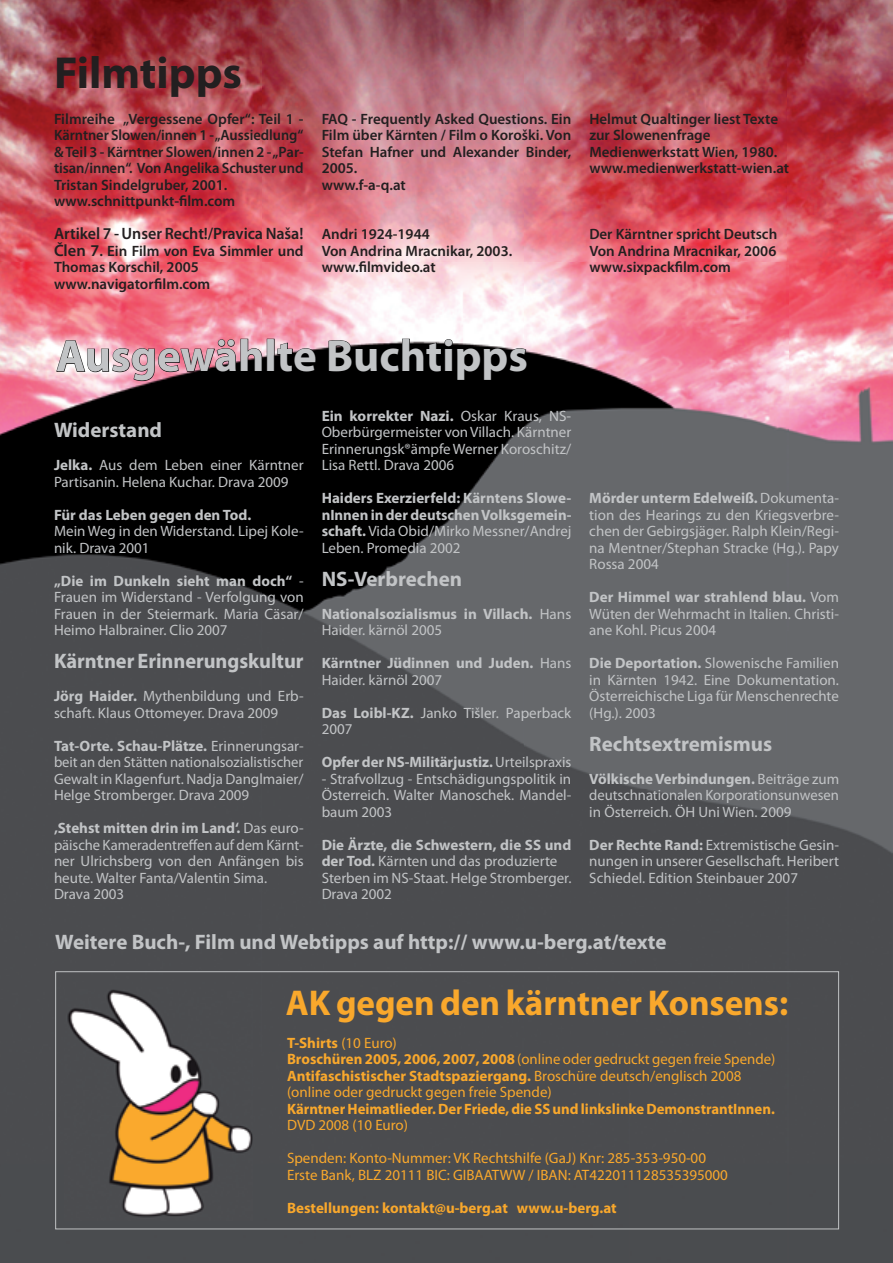
<style>
.page{position:relative;width:893px;height:1263px;background:#fff}
.page>*{position:absolute;margin:0;border:0;box-sizing:border-box;transform-origin:0 0}
.t1{font:700 45px "Myriad Pro";color:#c2c4c6}
.t2{font:700 45px "Myriad Pro";color:#231f20}
.t3{font:700 36px "Myriad Pro";color:#f9a82c}
.t4{font:700 21px "Myriad Pro";color:#c2c4c6}
.t5{font:600 16.5px "Myriad Pro";letter-spacing:-.005em;color:#231f20}
.t6{font:15px/16.5px "Myriad Pro";color:#c2c4c6;text-align:justify}
.t7{font:600 15px/16.5px "Myriad Pro";color:#231f20}
.t8{font:15px/16.5px "Myriad Pro";color:#f9a82c}
.t9{font:700 15px/16.5px "Myriad Pro";color:#c2c4c6}
.t10{font:700 15px "Myriad Pro";color:#f9a82c}
.s1{font-size:16.5px}
.s2{font-weight:700}
.s3{font-weight:400}
</style>
<div class="page">
<img style="left:0;top:0;width:893px;height:1263px">
<div style="left:55px;top:971px;width:784px;height:258px;border:1px solid #c0c2c4"></div>
<svg style="left:57px;top:339px;width:205px;height:42px;background:#b3828d"></svg>
<div style="left:267px;top:339px;width:7px;height:32px;border:1px solid #000"></div>
<svg style="left:277px;top:343px;width:39px;height:29px"></svg>
<svg style="left:329px;top:339px;width:198px;height:41px;background:#222021"></svg>
<img style="left:65px;top:989px;width:188px;height:231px">
<h1 class="t2" style="left:54px;top:43px;width:190px">Filmtipps</h1>
<p class="t7" style="left:54px;top:110px;width:251px">Filmreihe „Vergessene Opfer“: Teil 1 - Kärntner Slowen/innen 1 - „Aussiedlung“ &amp; Teil 3 - Kärntner Slowen/innen 2 - „Par&shy;tisan/innen“. Von Angelika Schuster und Tristan Sindelgruber, 2001. www.schnittpunkt-film.com</p>
<p class="t5" style="left:54px;top:223px;width:251px">Artikel 7 - Unser Recht!/Pravica Naša!</p>
<p class="t7" style="left:54px;top:242px;width:251px"><span class="s1">Člen 7</span>. Ein Film von Eva Simmler und<br>Thomas Korschil, 2005 www.navigatorfilm.com</p>
<p class="t7" style="left:322px;top:110px;width:251px">FAQ - Frequently Asked Questions. Ein<br>Film über Kärnten / Film o Koroški. Von<br>Stefan Hafner und Alexander Binder,<br>2005.<br>www.f-a-q.at</p>
<p class="t7" style="left:322px;top:225px;width:192px">Andri 1924-1944<br>Von Andrina Mracnikar, 2003. www.filmvideo.at</p>
<p class="t7" style="left:589px;top:110px;width:201px">Helmut Qualtinger liest Texte zur Slowenenfrage<br>Medienwerkstatt Wien, 1980. www.medienwerkstatt-wien.at</p>
<p class="t7" style="left:589px;top:225px;width:189px;text-align:justify">Der Kärntner spricht Deutsch Von Andrina Mracnikar, 2006 www.sixpackfilm.com</p>
<h1 class="t1" style="left:56px;top:327px;width:473px">Ausgewählte Buchtipps</h1>
<h3 class="t4" style="left:54px;top:416px;width:110px">Widerstand</h3>
<p class="t6" style="left:54px;top:457px;width:251px"><span class="s2">Jelka.</span> Aus dem Leben einer Kärntner<br>Partisanin. Helena Kuchar. Drava 2009</p>
<p class="t9" style="left:54px;top:506px;width:199px">Für das Leben gegen den Tod.</p>
<p class="t6" style="left:54px;top:523px;width:251px">Mein Weg in den Widerstand. Lipej Kole&shy;nik. Drava 2001</p>
<p class="t6" style="left:54px;top:572px;width:251px"><span class="s2">„Die im Dunkeln sieht man doch“</span> - Frauen im Widerstand - Verfolgung von Frauen in der Steiermark. Maria Cäsar/ Heimo Halbrainer. Clio 2007</p>
<h3 class="t4" style="left:54px;top:647px;width:251px">Kärntner Erinnerungskultur</h3>
<p class="t6" style="left:54px;top:688px;width:251px"><span class="s2">Jörg Haider.</span> Mythenbildung und Erb&shy;schaft. Klaus Ottomeyer. Drava 2009</p>
<p class="t6" style="left:54px;top:737px;width:251px"><span class="s2">Tat-Orte. Schau-Plätze.</span> Erinnerungsar&shy;beit an den Stätten nationalsozialistischer Gewalt in Klagenfurt. Nadja Danglmaier/ Helge Stromberger. Drava 2009</p>
<p class="t6" style="left:54px;top:820px;width:251px;text-align:left"><span class="s2">‚Stehst mitten drin im Land‘.</span> Das euro&shy;päische Kameradentreffen auf dem Kärnt&shy;ner Ulrichsberg von den Anfängen bis heute. Walter Fanta/Valentin Sima.<br>Drava 2003</p>
<p class="t6" style="left:322px;top:407px;width:251px"><span class="s2">Ein korrekter Nazi.</span> Oskar Kraus, NS-Oberbürgermeister von Villach. Kärntner Erinnerungsk®ämpfe Werner Koroschitz/ Lisa Rettl. Drava 2006</p>
<p class="t9" style="left:322px;top:489px;width:251px;text-align:justify">Haiders Exerzierfeld: Kärntens Slowe&shy;nInnen in der deutschen Volksgemein&shy;schaft. <span class="s3">Vida Obid/Mirko Messner/Andrej Leben. Promedia 2002</span></p>
<h3 class="t4" style="left:322px;top:565px;width:142px">NS-Verbrechen</h3>
<p class="t9" style="left:322px;top:605px;width:251px">Nationalsozialismus in Villach. <span class="s3">Hans<br>Haider. kärnöl 2005</span></p>
<p class="t9" style="left:322px;top:654px;width:251px">Kärntner Jüdinnen und Juden. <span class="s3">Hans<br>Haider. kärnöl 2007</span></p>
<p class="t6" style="left:322px;top:704px;width:251px"><span class="s2">Das Loibl-KZ.</span> Janko Tišler. Paperback<br>2007</p>
<p class="t9" style="left:322px;top:753px;width:251px">Opfer der NS-Militärjustiz. <span class="s3">Urteilspraxis</span></p>
<p class="t6" style="left:322px;top:770px;width:251px">- Strafvollzug - Entschädigungspolitik in Österreich. Walter Manoschek. Mandel&shy;baum 2003</p>
<p class="t6" style="left:322px;top:836px;width:251px;text-align:left"><span class="s2">Die Ärzte, die Schwestern, die SS und der Tod.</span> Kärnten und das produzierte<br>Sterben im NS-Staat. Helge Stromberger.<br>Drava 2002</p>
<p class="t6" style="left:589px;top:490px;width:251px"><span class="s2">Mörder unterm Edelweiß.</span> Dokumenta&shy;tion des Hearings zu den Kriegsverbre&shy;chen der Gebirgsjäger. Ralph Klein/Regi&shy;na Mentner/Stephan Stracke (Hg.). Papy Rossa 2004</p>
<p class="t6" style="left:589px;top:589px;width:251px"><span class="s2">Der Himmel war strahlend blau.</span> Vom Wüten der Wehrmacht in Italien. Christi&shy;ane Kohl. Picus 2004</p>
<p class="t6" style="left:589px;top:655px;width:251px"><span class="s2">Die Deportation.</span> Slowenische Familien in Kärnten 1942. Eine Dokumentation.<br>Österreichische Liga für Menschenrechte (Hg.). 2003</p>
<h3 class="t4" style="left:589px;top:730px;width:184px">Rechtsextremismus</h3>
<p class="t6" style="left:589px;top:770px;width:251px"><span class="s2">Völkische Verbindungen.</span> Beiträge zum deutschnationalen Korporationsunwesen in Österreich. ÖH Uni Wien. 2009</p>
<p class="t6" style="left:589px;top:836px;width:251px"><span class="s2">Der Rechte Rand:</span> Extremistische Gesin&shy;nungen in unserer Gesellschaft. Heribert Schiedel. Edition Steinbauer 2007</p>
<h3 class="t4" style="left:55px;top:928px;width:613px">Weitere Buch-, Film und Webtipps auf http:// www.u-berg.at/texte</h3>
<h2 class="t3" style="left:286px;top:979px;width:504px">AK gegen den kärntner Konsens:</h2>
<p class="t8" style="left:287px;top:1034px;width:490px"><span class="s2">T-Shirts</span> (10 Euro)<br><span class="s2">Broschüren 2005, 2006, 2007, 2008</span> (online oder gedruckt gegen freie Spende)<br><span class="s2">Antifaschistischer Stadtspaziergang.</span> Broschüre deutsch/englisch 2008 (online oder gedruckt gegen freie Spende)</p>
<p class="t10" style="left:287px;top:1099px;width:489px">Kärntner Heimatlieder. Der Friede, die SS und linkslinke DemonstrantInnen.</p>
<p class="t8" style="left:287px;top:1117px;width:123px">DVD 2008 (10 Euro)</p>
<p class="t8" style="left:287px;top:1150px;width:442px">Spenden: Konto-Nummer: VK Rechtshilfe (GaJ) Knr: 285-353-950-00<br>Erste Bank, BLZ 20111 BIC: GIBAATWW / IBAN: AT422011128535395000</p>
<p class="t10" style="left:287px;top:1198px;width:331px">Bestellungen: kontakt@u-berg.at www.u-berg.at</p>
</div>
